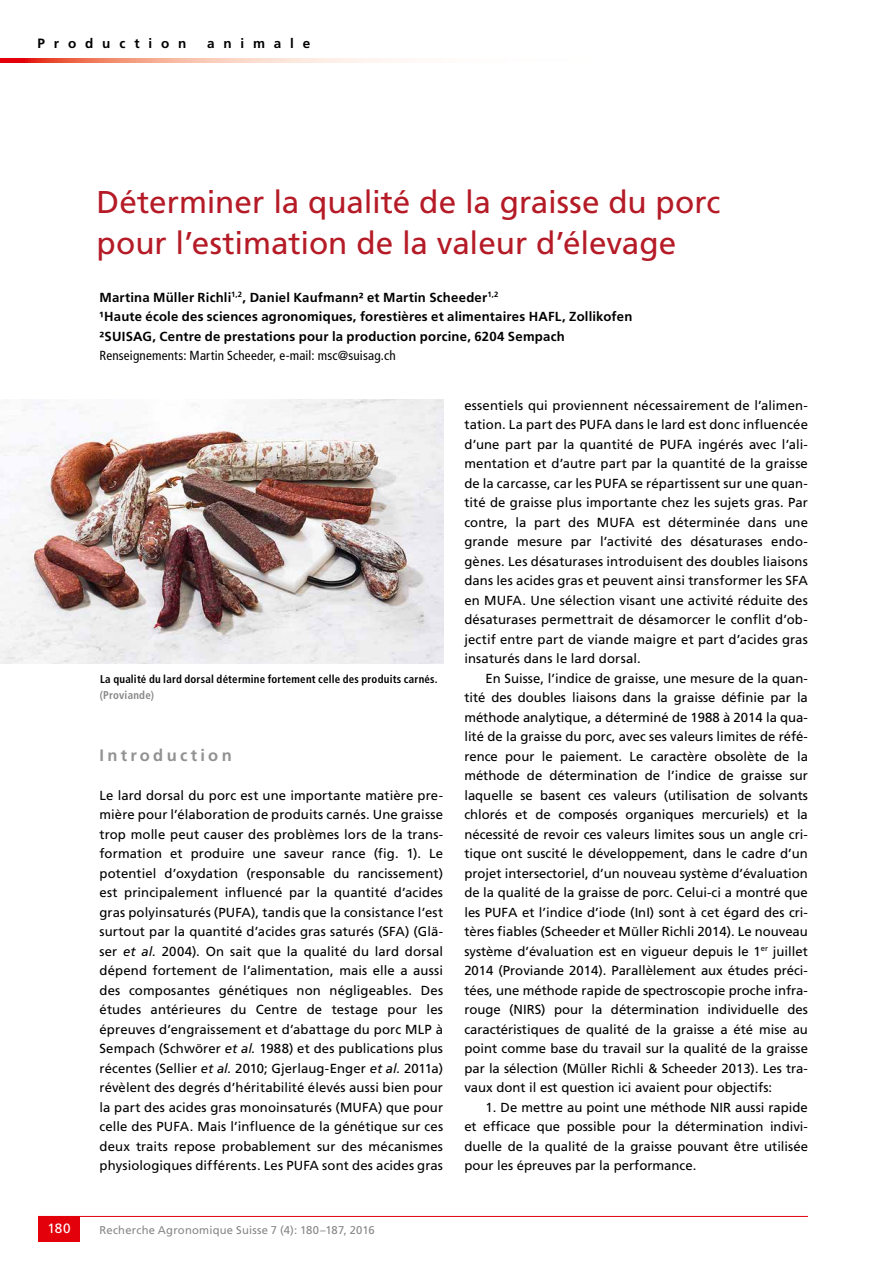
<style>
.page{position:relative;width:893px;height:1263px;background:#fff}
.page>*{position:absolute;margin:0;border:0;box-sizing:border-box;transform-origin:0 0}
.t1{font:31.5px/40.5px "Frutiger LT Std";color:#b51b26}
.t2{font:700 16.5px "Frutiger LT Std";letter-spacing:.2em;color:#919291}
.t3{font:700 13.5px "Frutiger LT Std";letter-spacing:.655em;color:#000}
.t4{font:13.5px "Frutiger LT Std";color:#fff}
.t5{font:13.2px/19.5px "Frutiger LT Std";color:#000;text-align:justify}
.t6{font:700 13.2px/19.5px "Frutiger LT Std";letter-spacing:.015em;color:#000}
.t7{font:condensed 13.2px "Frutiger LT Std";letter-spacing:.015em;color:#000}
.t8{font:700 condensed 11.25px "Frutiger LT Std";letter-spacing:.02em;color:#000}
.t9{font:11.25px "Frutiger LT Std";letter-spacing:.02em;color:#868786}
.t10{font:700 condensed 11.25px "Frutiger LT Std";letter-spacing:.02em;color:#868786}
.s1{font-family:"Frutiger";font-style:italic}
</style>
<div class="page">
<hr style="left:38px;top:1216px;width:770px;height:1px;background:#e3000b">
<div style="left:38px;top:1216px;width:42px;height:26px;background:#e3000b"></div>
<svg style="left:0;top:58px;width:402px;height:5px"></svg>
<img style="left:0;top:400px;width:443px;height:263px">
<p class="t3" style="left:38px;top:36px;width:150px">Production</p>
<p class="t3" style="left:207px;top:36px;width:105px">animale</p>
<h1 class="t1" style="left:97px;top:182px;width:625px">Déterminer la qualité de la graisse du porc pour l’estimation de la valeur d’élevage</h1>
<p class="t6" style="left:99px;top:287px;width:534px">Martina Müller Richli<sup>1,2</sup>, Daniel Kaufmann² et Martin Scheeder<sup>1,2<br></sup>¹Haute école des sciences agronomiques, forestières et alimentaires HAFL, Zollikofen<br>²SUISAG, Centre de prestations pour la production porcine, 6204 Sempach</p>
<p class="t7" style="left:99px;top:348px;width:298px">Renseignements: Martin Scheeder, e-mail: msc@suisag.ch</p>
<p class="t8" style="left:100px;top:672px;width:339px">La qualité du lard dorsal détermine fortement celle des produits carnés.</p>
<p class="t10" style="left:100px;top:689px;width:56px">(Proviande)</p>
<p class="t2" style="left:99px;top:745px;width:134px">Introduction</p>
<p class="t5" style="left:99px;top:785px;width:345px">Le lard dorsal du porc est une importante matière pre&shy;mière pour l’élaboration de produits carnés. Une graisse trop molle peut causer des problèmes lors de la trans&shy;formation et produire une saveur rance (fig. 1). Le potentiel d’oxydation (responsable du rancissement) est principalement influencé par la quantité d’acides gras polyinsaturés (PUFA), tandis que la consistance l’est surtout par la quantité d’acides gras saturés (SFA) (Glä&shy;ser <span class="s1">et al.</span> 2004). On sait que la qualité du lard dorsal dépend fortement de l’alimentation, mais elle a aussi des composantes génétiques non négligeables. Des études antérieures du Centre de testage pour les épreuves d’engraissement et d’abattage du porc MLP à Sempach (Schwörer <span class="s1">et al.</span> 1988) et des publications plus récentes (Sellier <span class="s1">et al.</span> 2010; Gjerlaug-Enger <span class="s1">et al.</span> 2011a) révèlent des degrés d’héritabilité élevés aussi bien pour la part des acides gras monoinsaturés (MUFA) que pour celle des PUFA. Mais l’influence de la génétique sur ces deux traits repose probablement sur des mécanismes physiologiques différents. Les PUFA sont des acides gras</p>
<p class="t4" style="left:48px;top:1221px;width:25px">180</p>
<p class="t9" style="left:99px;top:1223px;width:277px">Recherche Agronomique Suisse 7 (4): 180–187, 2016</p>
<p class="t5" style="left:464px;top:395px;width:345px">essentiels qui proviennent nécessairement de l’alimen&shy;tation. La part des PUFA dans le lard est donc influencée d’une part par la quantité de PUFA ingérés avec l’ali&shy;mentation et d’autre part par la quantité de la graisse de la carcasse, car les PUFA se répartissent sur une quan&shy;tité de graisse plus importante chez les sujets gras. Par contre, la part des MUFA est déterminée dans une grande mesure par l’activité des désaturases endo&shy;gènes. Les désaturases introduisent des doubles liaisons dans les acides gras et peuvent ainsi transformer les SFA en MUFA. Une sélection visant une activité réduite des désaturases permettrait de désamorcer le conflit d’ob&shy;jectif entre part de viande maigre et part d’acides gras insaturés dans le lard dorsal.</p>
<p class="t5" style="left:464px;top:668px;width:345px;text-indent:21px">En Suisse, l’indice de graisse, une mesure de la quan&shy;tité des doubles liaisons dans la graisse définie par la méthode analytique, a déterminé de 1988 à 2014 la qua&shy;lité de la graisse du porc, avec ses valeurs limites de réfé&shy;rence pour le paiement. Le caractère obsolète de la méthode de détermination de l’indice de graisse sur laquelle se basent ces valeurs (utilisation de solvants chlorés et de composés organiques mercuriels) et la nécessité de revoir ces valeurs limites sous un angle cri&shy;tique ont suscité le développement, dans le cadre d’un projet intersectoriel, d’un nouveau système d’évaluation de la qualité de la graisse de porc. Celui-ci a montré que les PUFA et l’indice d’iode (InI) sont à cet égard des cri&shy;tères fiables (Scheeder et Müller Richli 2014). Le nouveau système d’évaluation est en vigueur depuis le 1<sup>er</sup> juillet 2014 (Proviande 2014). Parallèlement aux études préci&shy;tées, une méthode rapide de spectroscopie proche infra&shy;rouge (NIRS) pour la détermination individuelle des caractéristiques de qualité de la graisse a été mise au point comme base du travail sur la qualité de la graisse par la sélection (Müller Richli &amp; Scheeder 2013). Les tra&shy;vaux dont il est question ici avaient pour objectifs:</p>
<p class="t5" style="left:464px;top:1097px;width:345px;text-indent:21px">1. De mettre au point une méthode NIR aussi rapide et efficace que possible pour la détermination indivi&shy;duelle de la qualité de la graisse pouvant être utilisée pour les épreuves par la performance.</p>
</div>
